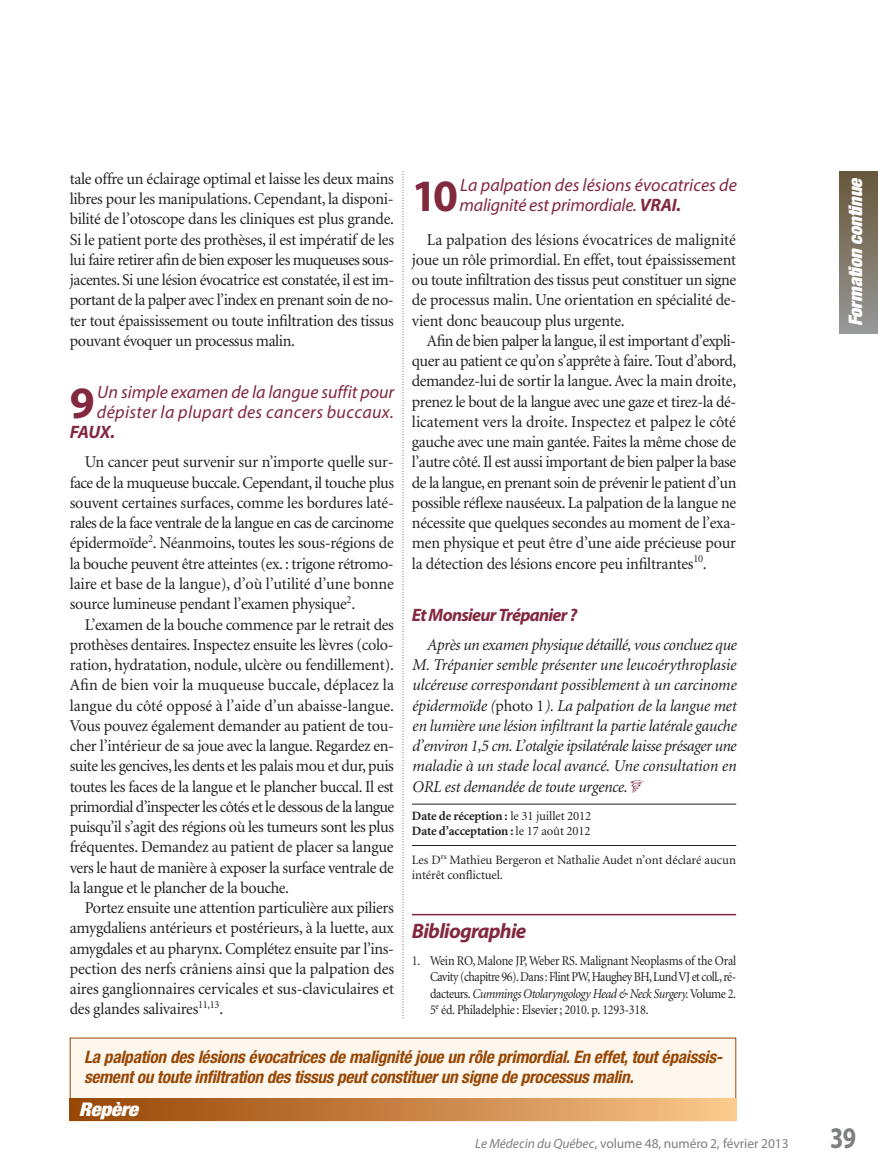
<style>
.page{position:relative;width:878px;height:1175px;background:#fff}
.page>*{position:absolute;margin:0;border:0;box-sizing:border-box;transform-origin:0 0}
.t1{font:700 45px "Myriad Pro";color:#82293f}
.t2{font:700 30px "Myriad Pro";color:#7d7f81;scale:.8 1}
.t3{font:italic 700 21px "Myriad Pro";letter-spacing:-.035em;color:#82293f}
.t4{font:italic 900 condensed 18.9px "Helvetica Neue";letter-spacing:-.015em;color:#fff;scale:1.11 1}
.t5{font:italic 900 expanded 18.75px "Helvetica Neue";color:#fff}
.t6{font:italic 18px/20.2px "Myriad Pro";letter-spacing:.02em;color:#82293f}
.t7{font:italic 18px/20.2px "Myriad Pro";color:#82293f}
.t8{font:italic 700 18px "Myriad Pro";letter-spacing:-.04em;color:#82293f}
.t9{font:italic 700 condensed 17.25px/20.2px "Helvetica Neue";letter-spacing:-.015em;color:#974705}
.t10{font:16.5px/20.2px "Minion";letter-spacing:-.02em;color:#231f20;text-align:justify}
.t11{font:italic 16.5px/20.2px "Minion";letter-spacing:-.01em;color:#231f20;text-align:justify}
.t12{font:13.5px/16.5px "Minion";letter-spacing:-.02em;color:#231f20;text-align:justify;scale:.9 1}
.t13{font:13.5px "Myriad Pro";letter-spacing:-.005em;color:#7d7f81}
.t14{font:12.75px/15px "Minion";letter-spacing:-.005em;color:#231f20}
.t15{font:700 12.75px/15px "Minion";letter-spacing:-.01em;color:#231f20}
.s1{font-weight:700}
.s2{font-style:normal}
.s3{font-weight:400}
.s4{font-style:italic}
</style>
<div class="page">
<hr style="left:412px;top:804px;width:324px;height:1px;background:#231f20">
<hr style="left:412px;top:845px;width:324px;height:1px;background:#231f20">
<hr style="left:412px;top:914px;width:324px;height:1px;background:#82293f">
<svg style="left:402px;top:172px;width:1px;height:847px"></svg>
<div style="left:839px;top:172px;width:39px;height:162px;background:linear-gradient(to bottom,#68583a,#969797)"></div>
<div style="left:70px;top:1038px;width:665px;height:82px;background:#fef7ed"></div>
<div style="left:70px;top:1098px;width:666px;height:22px;background:linear-gradient(to right,#954302,#fac68a)"></div>
<p class="t10" style="left:70px;top:170px;width:326px">tale offre un éclairage optimal et laisse les deux mains libres pour les manipulations. Cependant, la disponi&shy;bilité de l’otoscope dans les cliniques est plus grande.<br>Si le patient porte des prothèses, il est impératif de les lui faire retirer afin de bien exposer les muqueuses sous&shy;jacentes. Si une lésion évocatrice est constatée, il est im&shy;portant de la palper avec l’index en prenant soin de no&shy;ter tout épaississement ou toute infiltration des tissus pouvant évoquer un processus malin.</p>
<h1 class="t1" style="left:70px;top:386px;width:26px">9</h1>
<p class="t6" style="left:97px;top:383px;width:299px">Un simple examen de la langue suffit pour dépister la plupart des cancers buccaux.</p>
<p class="t8" style="left:70px;top:425px;width:47px">FAUX.</p>
<p class="t10" style="left:70px;top:453px;width:326px;text-indent:15px">Un cancer peut survenir sur n’importe quelle sur&shy;face de la muqueuse buccale. Cependant, il touche plus souvent certaines surfaces, comme les bordures laté&shy;rales de la face ventrale de la langue en cas de carcinome épidermoïde<sup>2</sup>. Néanmoins, toutes les sous-régions de la bouche peuvent être atteintes (ex. : trigone rétromo&shy;laire et base de la langue), d’où l’utilité d’une bonne source lumineuse pendant l’examen physique<sup>2</sup>.</p>
<p class="t10" style="left:70px;top:615px;width:326px;text-indent:15px">L’examen de la bouche commence par le retrait des prothèses dentaires. Inspectez ensuite les lèvres (colo&shy;ration, hydratation, nodule, ulcère ou fendillement).<br>Afin de bien voir la muqueuse buccale, déplacez la langue du côté opposé à l’aide d’un abaisse-langue.<br>Vous pouvez également demander au patient de tou&shy;cher l’intérieur de sa joue avec la langue. Regardez en&shy;suite les gencives, les dents et les palais mou et dur, puis toutes les faces de la langue et le plancher buccal. Il est primordial d’inspecter les côtés et le dessous de la langue puisqu’il s’agit des régions où les tumeurs sont les plus fréquentes. Demandez au patient de placer sa langue vers le haut de manière à exposer la surface ventrale de la langue et le plancher de la bouche.</p>
<p class="t10" style="left:70px;top:899px;width:326px;text-indent:15px">Portez ensuite une attention particulière aux piliers amygdaliens antérieurs et postérieurs, à la luette, aux amygdales et au pharynx. Complétez ensuite par l’ins - pec tion des nerfs crâniens ainsi que la palpation des aires ganglionnaires cervicales et sus-claviculaires et des glandes salivaires<sup>11,13</sup>.</p>
<h1 class="t1" style="left:412px;top:179px;width:48px">10</h1>
<p class="t7" style="left:459px;top:176px;width:279px">La palpation des lésions évocatrices de malignité est primordiale. <span class="s1">VRAI.</span></p>
<p class="t10" style="left:412px;top:230px;width:326px;text-indent:15px">La palpation des lésions évocatrices de malignité joue un rôle primordial. En effet, tout épaississement ou toute infiltration des tissus peut constituer un signe de processus malin. Une orientation en spécialité de&shy;vient donc beaucoup plus urgente.</p>
<p class="t10" style="left:412px;top:332px;width:326px;text-indent:15px">Afin de bien palper la langue, il est important d’expli&shy;quer au patient ce qu’on s’apprête à faire. Tout d’abord, demandez-lui de sortir la langue. Avec la main droite, prenez le bout de la langue avec une gaze et tirez-la dé&shy;licatement vers la droite. Inspectez et palpez le côté gauche avec une main gantée. Faites la même chose de l’autre côté. Il est aussi important de bien palper la base de la langue, en prenant soin de prévenir le patient d’un possible réflexe nauséeux. La palpation de la langue ne nécessite que quelques secondes au moment de l’exa&shy;men physique et peut être d’une aide précieuse pour la détection des lésions encore peu infiltrantes<sup>10</sup>.</p>
<p class="t8" style="left:412px;top:607px;width:167px">Et Monsieur Trépanier ?</p>
<p class="t11" style="left:412px;top:635px;width:326px;text-indent:15px">Après un examen physique détaillé, vous concluez que M. Trépanier semble présenter une leucoérythroplasie ulcéreuse correspondant possiblement à un carcinome épidermoïde (<span class="s2">photo 1</span>). La palpation de la langue met en lumière une lésion infiltrant la partie latérale gauche d’environ 1,5 cm. L’otalgie ipsilatérale laisse présager une maladie à un stade local avancé. Une consultation en ORL est demandée de toute urgence.</p>
<p class="t15" style="left:412px;top:809px;width:181px">Date de réception : <span class="s3">le 31 juillet 2012<br></span>Date d’acceptation : <span class="s3">le 17 août 2012</span></p>
<p class="t14" style="left:412px;top:853px;width:325px">Les D<sup>rs</sup> Mathieu Bergeron et Nathalie Audet n’ont déclaré aucun intérêt conflictuel.</p>
<p class="t3" style="left:412px;top:923px;width:116px">Bibliographie</p>
<p class="t12" style="left:430px;top:953px;width:342px;text-indent:-18px">1. Wein RO, Malone JP, Weber RS. Malignant Neoplasms of the Oral Cavity (chapitre 96). Dans : Flint PW, Haughey BH, Lund VJ et coll., ré&shy;dacteurs. <span class="s4">Cummings Otolaryngology Head &amp; Neck Surgery.</span> Vo lume 2.<br>5<sup>e</sup> éd. Philadelphie : Elsevier ; 2010. p. 1293-318.</p>
<p class="t9" style="left:84px;top:1048px;width:637px">La palpation des lésions évocatrices de malignité joue un rôle primordial. En effet, tout épaissis&shy;sement ou toute infiltration des tissus peut constituer un signe de processus malin.</p>
<p class="t4" style="left:79px;top:1102px;width:55px">Repère</p>
<p class="t13" style="left:475px;top:1138px;width:315px"><span class="s4">Le Médecin du Québec,</span> volume 48, numéro 2, février 2013</p>
<p class="t5" style="left:848px;top:326px;width:151px;rotate:-90deg">Formation continue</p>
<h2 class="t2" style="left:830px;top:1126px;width:34px">39</h2>
</div>
